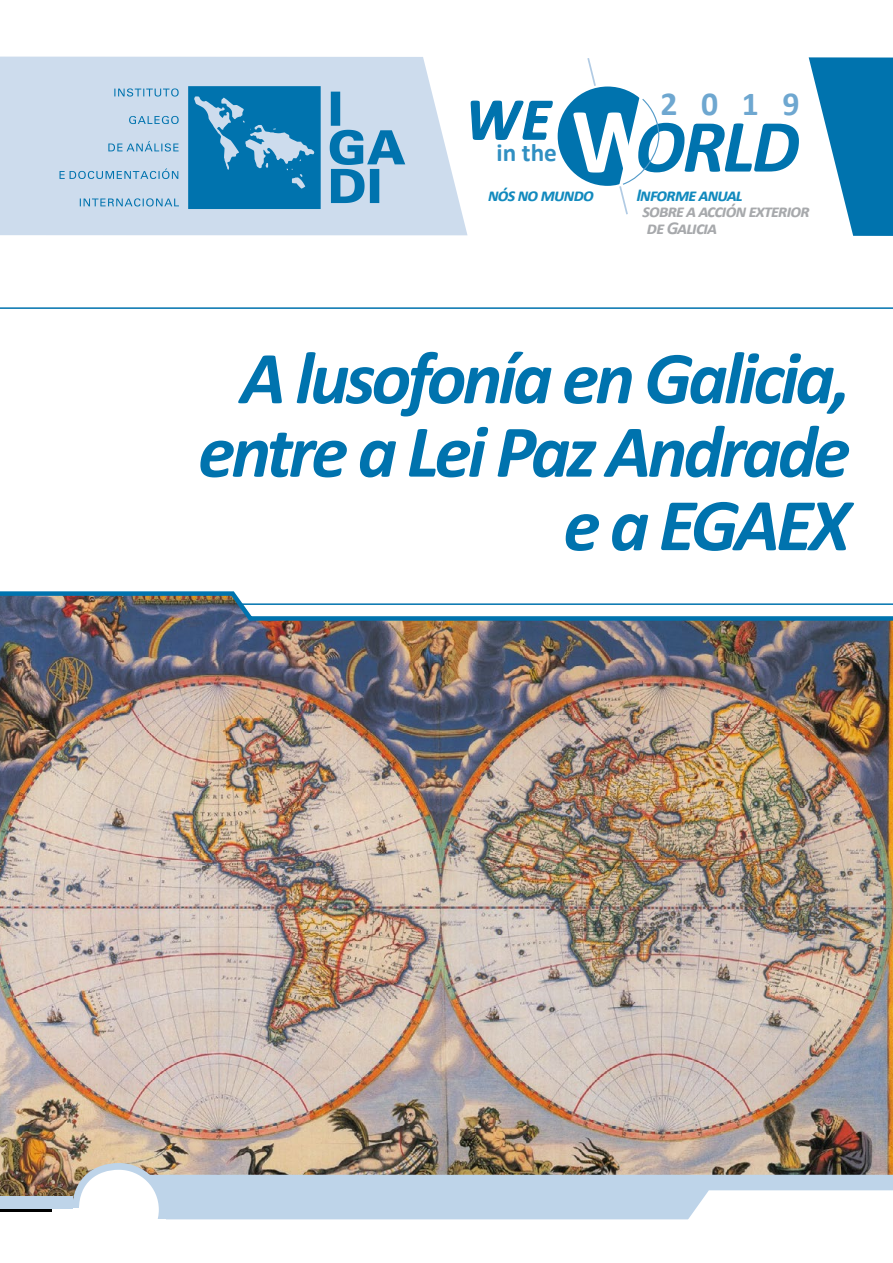
<style>
.page{position:relative;width:893px;height:1263px;background:#fff}
.page>*{position:absolute;margin:0;border:0;box-sizing:border-box;transform-origin:0 0}
.t1{font:italic 700 75.75px "Calibri";color:#0073ae}
.t2{font:italic 700 75px/73.5px "Calibri";letter-spacing:-.05em;color:#0073ae;text-align:right}
.t3{font:italic 700 59.7px "Calibri";color:#0073ae}
.t4{font:700 33.75px "Calibri";color:#6ea7d0}
.t5{font:700 25.2px "Calibri";color:#308fc2}
.t6{font:italic 700 18.3px/16.8px "Calibri";letter-spacing:-.05em;color:#a7a9ac}
.t7{font:italic 700 18.3px "Calibri";letter-spacing:-.05em;color:#128abe}
</style>
<div class="page">
<svg style="left:0;top:307px;width:893px;height:2px;background:#3e94c1"></svg>
<img style="left:0;top:591px;width:893px;height:612px">
<div style="left:0;top:1206px;width:634px;height:6px;background:#000"></div>
<svg style="left:146px;top:1175px;width:747px;height:45px"></svg>
<div style="left:76px;top:1166px;width:86px;height:87px;background:#fff;border-radius:50%"></div>
<div style="left:72px;top:1163px;width:94px;height:93px;border:7px solid #bed4e9;border-radius:50%"></div>
<div style="left:34px;top:1219px;width:132px;height:44px;background:#fff"></div>
<div style="left:53px;top:1209px;width:49px;height:25px;background:#fff"></div>
<div style="left:0;top:1196px;width:72px;height:13px;background:#bed4e9"></div>
<svg style="left:556px;top:85px;width:103px;height:102px"></svg>
<svg style="left:470px;top:100px;width:83px;height:40px"></svg>
<svg style="left:573px;top:58px;width:87px;height:157px"></svg>
<svg style="left:0;top:57px;width:467px;height:178px;background:#d1dfee"></svg>
<svg style="left:809px;top:57px;width:84px;height:179px"></svg>
<svg style="left:60px;top:86px;width:345px;height:123px;background:#76afd2"></svg>
<p class="t3" style="left:465px;top:77px;width:87px">WE</p>
<p class="t5" style="left:496px;top:135px;width:62px">in the</p>
<p class="t7" style="left:488px;top:182px;width:108px">nós no mundo</p>
<p class="t4" style="left:660px;top:80px;width:141px">2019</p>
<p class="t1" style="left:635px;top:93px;width:166px">ORLD</p>
<p class="t7" style="left:636px;top:182px;width:108px">Informe anual</p>
<p class="t6" style="left:642px;top:202px;width:169px">sobre a acción exterior de Galicia</p>
<p class="t2" style="left:198px;top:339px;width:654px">A lusofonía en Galicia, entre a Lei Paz Andrade e a EGAEX</p>
</div>
